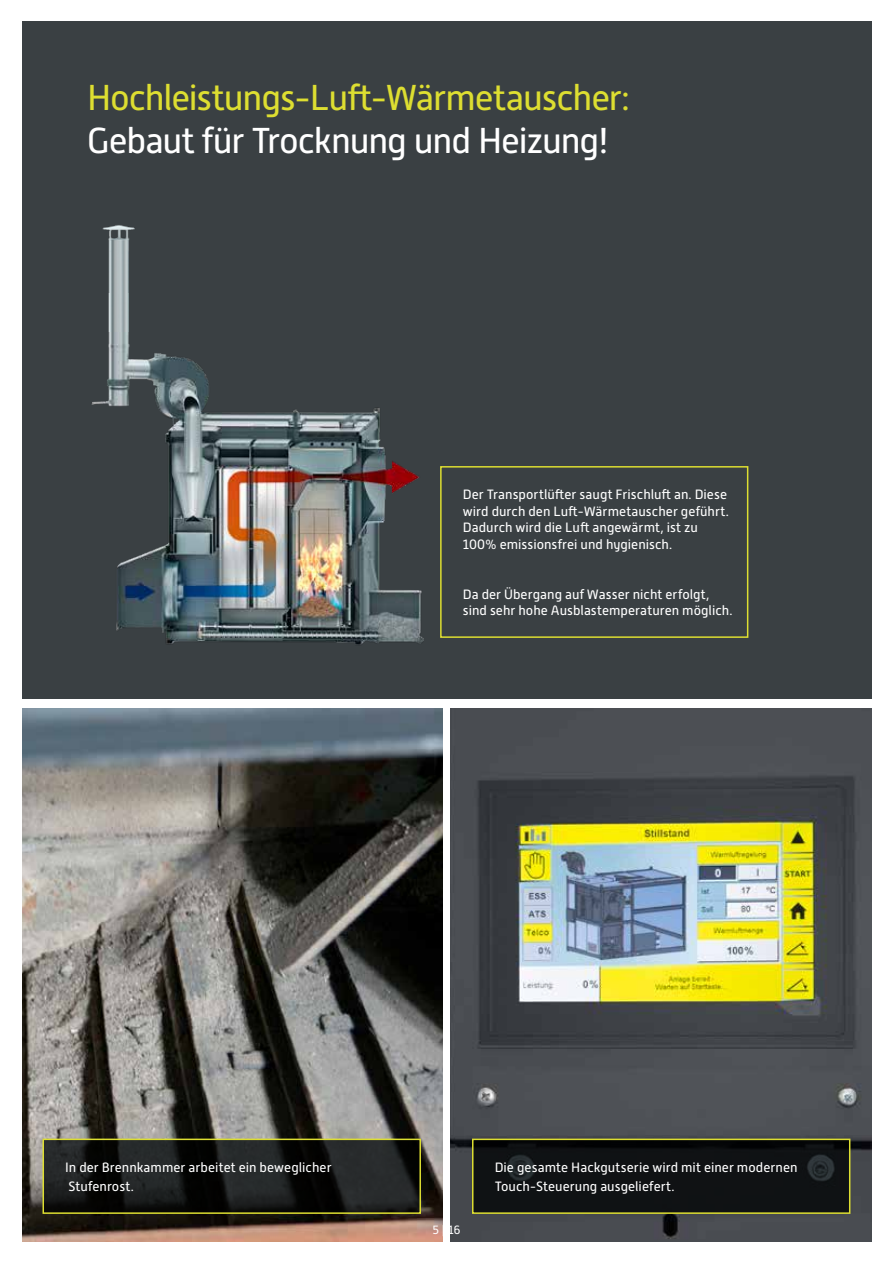
<style>
.page{position:relative;width:893px;height:1263px;background:#fff}
.page>*{position:absolute;margin:0;border:0;box-sizing:border-box;transform-origin:0 0}
.t1{font:36px "Alwyn New";letter-spacing:-.035em;color:#ddde31}
.t2{font:36px "Alwyn New";letter-spacing:-.035em;color:#fff}
.t3{font:13.5px/16.5px "Alwyn New";color:#fff}
.t4{font:12px "Alwyn New";color:#fff}
</style>
<div class="page">
<div style="left:0;top:21px;width:872px;height:1221px;background:#3a4043"></div>
<div style="left:440px;top:466px;width:308px;height:172px;border:2px solid #ddde31"></div>
<img style="left:21px;top:332px;width:514px;height:348px">
<img style="left:21px;top:192px;width:114px;height:140px">
<div style="left:21px;top:699px;width:851px;height:543px;background:#fff"></div>
<img style="left:22px;top:708px;width:420px;height:534px">
<img style="left:451px;top:708px;width:421px;height:534px">
<svg style="left:46px;top:1141px;width:372px;height:70px;background:#171919"></svg>
<div style="left:43px;top:1138px;width:378px;height:76px;border:2px solid #ddde31"></div>
<svg style="left:475px;top:1141px;width:372px;height:70px;background:#0f1113"></svg>
<div style="left:472px;top:1138px;width:378px;height:76px;border:2px solid #ddde31"></div>
<div style="left:0;top:2px;width:21px;height:1245px;background:#fff"></div>
<h1 class="t1" style="left:87px;top:78px;width:544px">Hochleistungs-Luft-Wärmetauscher:</h1>
<h1 class="t2" style="left:87px;top:121px;width:524px">Gebaut für Trocknung und Heizung!</h1>
<p class="t3" style="left:463px;top:486px;width:268px">Der Transportlüfter saugt Frischluft an. Diese wird durch den Luft-Wärmetauscher geführt.<br>Dadurch wird die Luft angewärmt, ist zu 100% emissionsfrei und hygienisch.</p>
<p class="t3" style="left:463px;top:586px;width:271px">Da der Übergang auf Wasser nicht erfolgt, sind sehr hohe Ausblastemperaturen möglich.</p>
<p class="t3" style="left:65px;top:1157px;width:268px;line-height:19.5px">In der Brennkammer arbeitet ein beweglicher<br>Stufenrost.</p>
<p class="t3" style="left:495px;top:1157px;width:304px;line-height:19.5px">Die gesamte Hackgutserie wird mit einer modernen<br>Touch-Steuerung ausgeliefert.</p>
<p class="t4" style="left:433px;top:1223px;width:29px">5 | 16</p>
</div>
